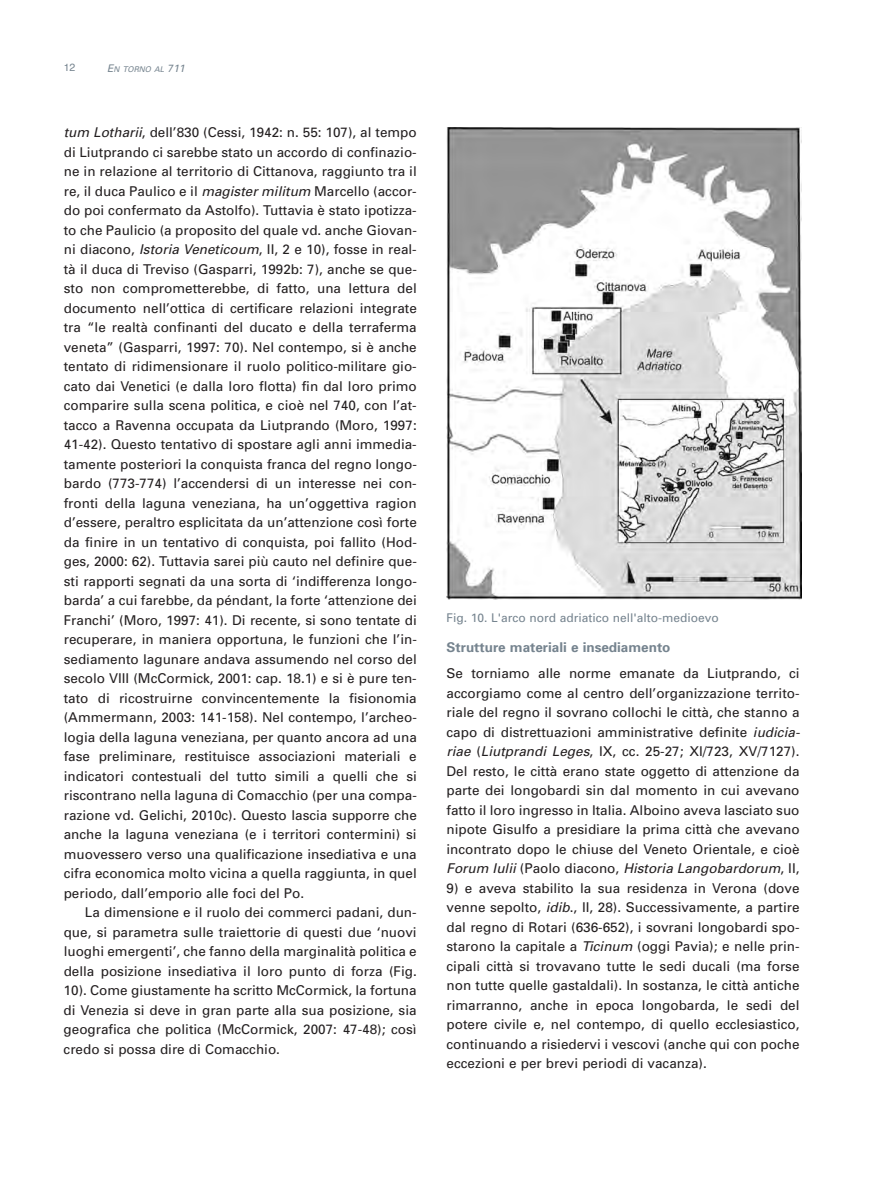
<style>
.page{position:relative;width:893px;height:1191px;background:#fff}
.page>*{position:absolute;margin:0;border:0;box-sizing:border-box;transform-origin:0 0}
.t1{font:13.5px/19.5px "Univers";color:#231f20;text-align:justify}
.t2{font:700 13.5px "Univers";color:#76848f}
.t3{font:12px "Univers";color:#76848f}
.t4{font:10.5px "Helvetica";color:#76848f}
.t5{font:italic 7.8px "Univers";letter-spacing:-.01em;color:#76848f}
.s1{font-size:10.5px}
.s2{font-style:italic}
</style>
<div class="page">
<img style="left:446px;top:128px;width:356px;height:471px">
<p class="t4" style="left:64px;top:63px;width:13px">12</p>
<p class="t5" style="left:107px;top:66px;width:79px"><span class="s1">E</span>N TORNO AL <span class="s1">711</span></p>
<p class="t1" style="left:64px;top:124px;width:355px"><span class="s2">tum Lotharii</span>, dell’830 (Cessi, 1942: n. 55: 107), al tempo di Liutprando ci sarebbe stato un accordo di confinazio&shy;ne in relazione al territorio di Cittanova, raggiunto tra il re, il duca Paulico e il <span class="s2">magister militum</span> Marcello (accor&shy;do poi confermato da Astolfo). Tuttavia è stato ipotizza&shy;to che Paulicio (a proposito del quale vd. anche Giovan&shy;ni diacono, <span class="s2">Istoria Veneticoum</span>, II, 2 e 10), fosse in real&shy;tà il duca di Treviso (Gasparri, 1992b: 7), anche se que&shy;sto non comprometterebbe, di fatto, una lettura del documento nell’ottica di certificare relazioni integrate tra “le realtà confinanti del ducato e della terraferma veneta” (Gasparri, 1997: 70). Nel contempo, si è anche tentato di ridimensionare il ruolo politico-militare gio&shy;cato dai Venetici (e dalla loro flotta) fin dal loro primo comparire sulla scena politica, e cioè nel 740, con l’at&shy;tacco a Ravenna occupata da Liutprando (Moro, 1997:<br>41-42). Questo tentativo di spostare agli anni immedia&shy;tamente posteriori la conquista franca del regno longo&shy;bardo (773-774) l’accendersi di un interesse nei con&shy;fronti della laguna veneziana, ha un’oggettiva ragion d’essere, peraltro esplicitata da un’attenzione così forte da finire in un tentativo di conquista, poi fallito (Hod&shy;ges, 2000: 62). Tuttavia sarei più cauto nel definire que&shy;sti rapporti segnati da una sorta di ‘indifferenza longo&shy;barda’ a cui farebbe, da péndant, la forte ‘attenzione dei Franchi’ (Moro, 1997: 41). Di recente, si sono tentate di recuperare, in maniera opportuna, le funzioni che l’in&shy;sediamento lagunare andava assumendo nel corso del secolo VIII (McCormick, 2001: cap. 18.1) e si è pure ten&shy;tato di ricostruirne convincentemente la fisionomia (Ammermann, 2003: 141-158). Nel contempo, l’archeo&shy;logia della laguna veneziana, per quanto ancora ad una fase preliminare, restituisce associazioni materiali e indicatori contestuali del tutto simili a quelli che si riscontrano nella laguna di Comacchio (per una compa&shy;razione vd. Gelichi, 2010c). Questo lascia supporre che anche la laguna veneziana (e i territori contermini) si muovessero verso una qualificazione insediativa e una cifra economica molto vicina a quella raggiunta, in quel periodo, dall’emporio alle foci del Po.</p>
<p class="t1" style="left:64px;top:904px;width:355px;text-indent:21px">La dimensione e il ruolo dei commerci padani, dun&shy;que, si parametra sulle traiettorie di questi due ‘nuovi luoghi emergenti’, che fanno della marginalità politica e della posizione insediativa il loro punto di forza (Fig.<br>10). Come giustamente ha scritto McCormick, la fortuna di Venezia si deve in gran parte alla sua posizione, sia geografica che politica (McCormick, 2007: 47-48); così credo si possa dire di Comacchio.</p>
<p class="t3" style="left:446px;top:613px;width:274px">Fig. 10. L'arco nord adriatico nell'alto-medioevo</p>
<p class="t2" style="left:446px;top:642px;width:225px">Strutture materiali e insediamento</p>
<p class="t1" style="left:446px;top:665px;width:355px">Se torniamo alle norme emanate da Liutprando, ci accorgiamo come al centro dell’organizzazione territo&shy;riale del regno il sovrano collochi le città, che stanno a capo di distrettuazioni amministrative definite <span class="s2">iudicia&shy;riae</span> (<span class="s2">Liutprandi Leges</span>, IX, cc. 25-27; XI/723, XV/7127).<br>Del resto, le città erano state oggetto di attenzione da parte dei longobardi sin dal momento in cui avevano fatto il loro ingresso in Italia. Alboino aveva lasciato suo nipote Gisulfo a presidiare la prima città che avevano incontrato dopo le chiuse del Veneto Orientale, e cioè <span class="s2">Forum Iulii</span> (Paolo diacono, <span class="s2">Historia Langobardorum</span>, II,</p>
<p class="t1" style="left:446px;top:879px;width:355px">9) e aveva stabilito la sua residenza in Verona (dove venne sepolto, <span class="s2">idib</span>., II, 28). Successivamente, a partire dal regno di Rotari (636-652), i sovrani longobardi spo&shy;starono la capitale a <span class="s2">Ticinum</span> (oggi Pavia); e nelle prin&shy;cipali città si trovavano tutte le sedi ducali (ma forse non tutte quelle gastaldali). In sostanza, le città antiche rimarranno, anche in epoca longobarda, le sedi del potere civile e, nel contempo, di quello ecclesiastico, continuando a risiedervi i vescovi (anche qui con poche eccezioni e per brevi periodi di vacanza).</p>
</div>
